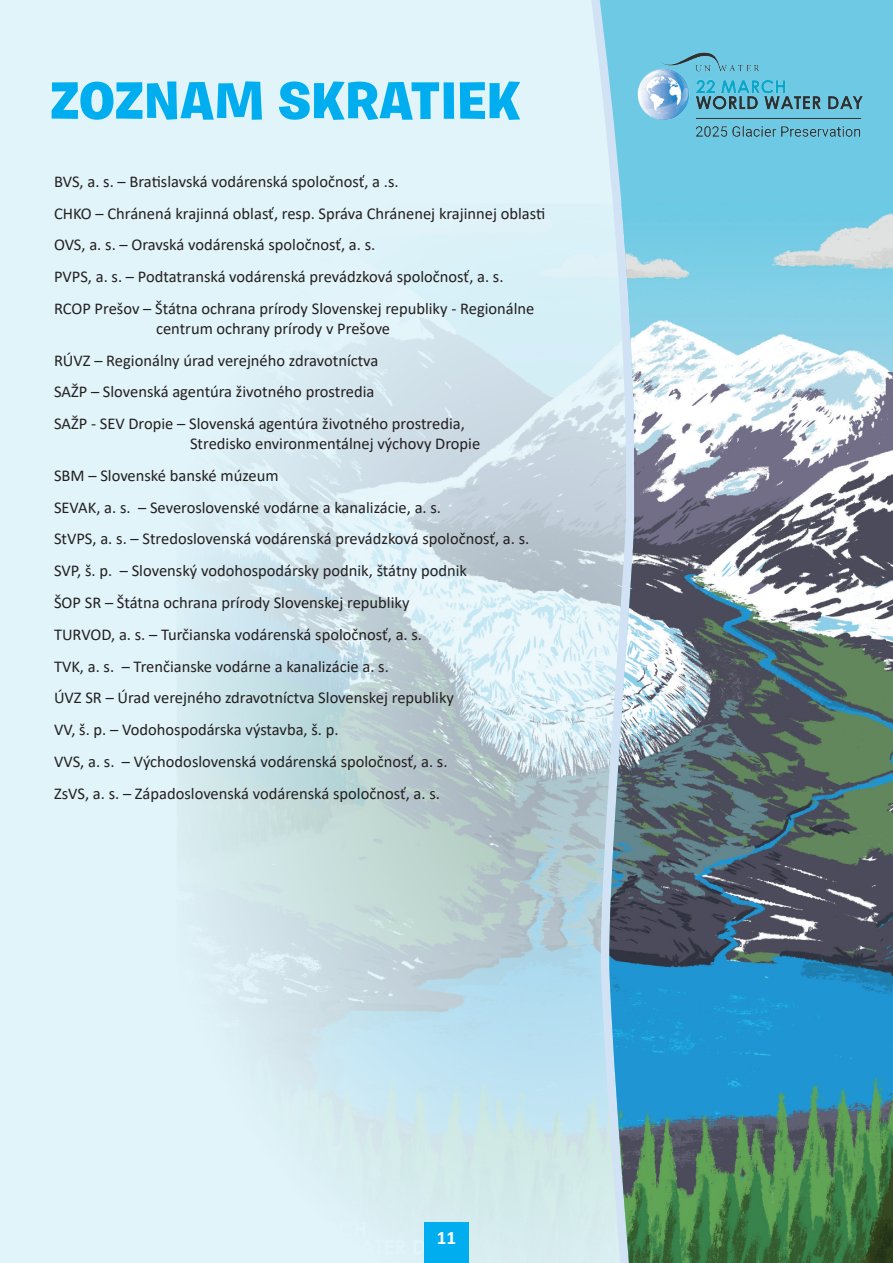
<style>
.page{position:relative;width:893px;height:1263px;background:#fff}
.page>*{position:absolute;margin:0;border:0;box-sizing:border-box;transform-origin:0 0}
.t1{font:900 52.35px "Burbank Small";color:#00aeef}
.t2{font:700 19.2px "Calibri";color:#fff}
.t3{font:16.5px/19.8px "Calibri";color:#231f20}
</style>
<div class="page">
<div style="left:0;top:0;width:626px;height:1263px;background:#e1f4fa"></div>
<img style="left:181px;top:287px;width:383px;height:968px">
<svg style="left:564px;top:291px;width:9px;height:958px"></svg>
<svg style="left:573px;top:0;width:320px;height:1251px"></svg>
<img style="left:608px;top:204px;width:285px;height:1059px">
<img style="left:631px;top:43px;width:245px;height:108px">
<div style="left:424px;top:1222px;width:45px;height:41px;background:#00aeef"></div>
<p class="t1" style="left:50px;top:68px;width:473px">ZOZNAM SKRATIEK</p>
<p class="t3" style="left:54px;top:171px;width:346px">BVS, a. s. – Bratislavská vodárenská spoločnosť, a .s.</p>
<p class="t3" style="left:54px;top:203px;width:493px">CHKO – Chránená krajinná oblasť, resp. Správa Chránenej krajinnej oblasti</p>
<p class="t3" style="left:54px;top:235px;width:323px">OVS, a. s. – Oravská vodárenská spoločnosť, a. s.</p>
<p class="t3" style="left:54px;top:266px;width:451px">PVPS, a. s. – Podtatranská vodárenská prevádzková spoločnosť, a. s.</p>
<p class="t3" style="left:156px;top:298px;width:380px;text-indent:-102px">RCOP Prešov – Štátna ochrana prírody Slovenskej republiky - Regionálne centrum ochrany prírody v Prešove</p>
<p class="t3" style="left:54px;top:350px;width:326px">RÚVZ – Regionálny úrad verejného zdravotníctva</p>
<p class="t3" style="left:54px;top:382px;width:322px">SAŽP – Slovenská agentúra životného prostredia</p>
<p class="t3" style="left:190px;top:413px;width:292px;text-indent:-136px">SAŽP - SEV Dropie – Slovenská agentúra životného prostredia,<br>Stredisko environmentálnej výchovy Dropie</p>
<p class="t3" style="left:54px;top:465px;width:226px">SBM – Slovenské banské múzeum</p>
<p class="t3" style="left:54px;top:497px;width:389px">SEVAK, a. s. – Severoslovenské vodárne a kanalizácie, a. s.</p>
<p class="t3" style="left:54px;top:529px;width:477px">StVPS, a. s. – Stredoslovenská vodárenská prevádzková spoločnosť, a. s.</p>
<p class="t3" style="left:54px;top:560px;width:415px">SVP, š. p. – Slovenský vodohospodársky podnik, štátny podnik</p>
<p class="t3" style="left:54px;top:592px;width:357px">ŠOP SR – Štátna ochrana prírody Slovenskej republiky</p>
<p class="t3" style="left:54px;top:624px;width:370px">TURVOD, a. s. – Turčianska vodárenská spoločnosť, a. s.</p>
<p class="t3" style="left:54px;top:656px;width:336px">TVK, a. s. – Trenčianske vodárne a kanalizácie a. s.</p>
<p class="t3" style="left:54px;top:688px;width:402px">ÚVZ SR – Úrad verejného zdravotníctva Slovenskej republiky</p>
<p class="t3" style="left:54px;top:719px;width:286px">VV, š. p. – Vodohospodárska výstavba, š. p.</p>
<p class="t3" style="left:54px;top:751px;width:395px">VVS, a. s. – Východoslovenská vodárenská spoločnosť, a. s.</p>
<p class="t3" style="left:54px;top:783px;width:387px">ZsVS, a. s. – Západoslovenská vodárenská spoločnosť, a. s.</p>
<p class="t2" style="left:437px;top:1224px;width:21px">11</p>
</div>
